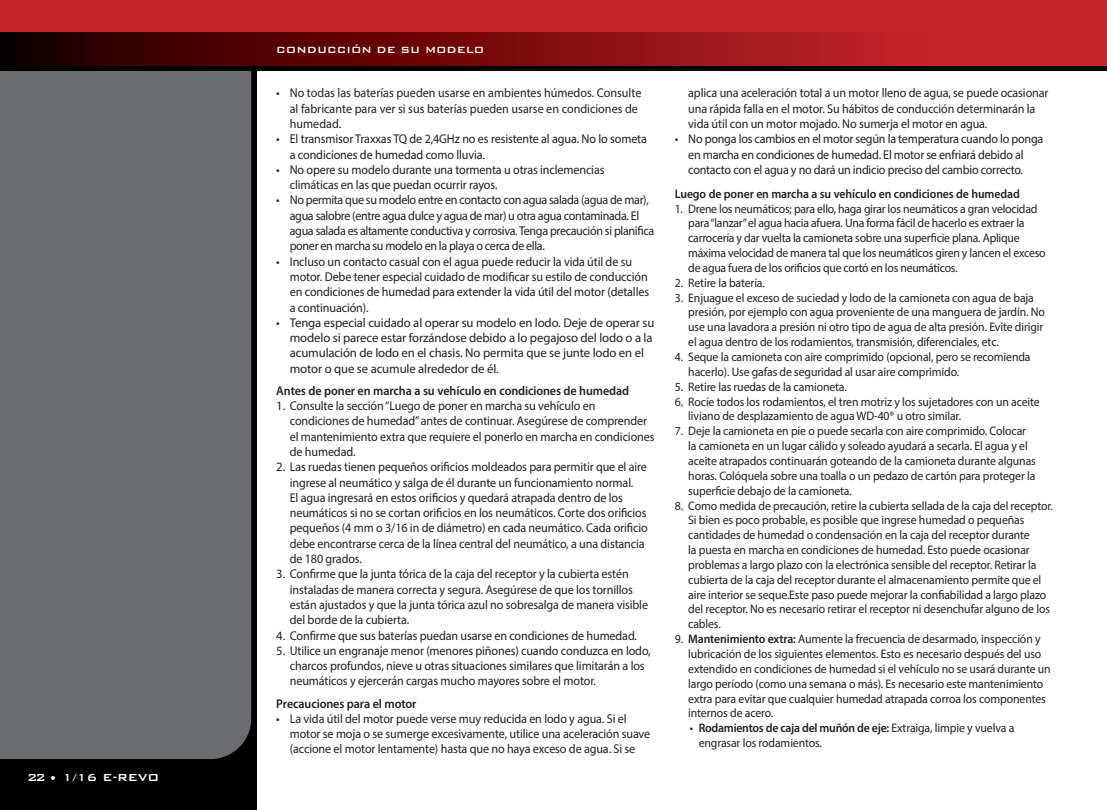
<style>
.page{position:relative;width:1107px;height:810px;background:#fff}
.page>*{position:absolute;margin:0;border:0;box-sizing:border-box;transform-origin:0 0}
.t1{font:500 13.5px "Bank Gothic BT";color:#fff}
.t2{font:12.75px/15.3px "Myriad Pro";letter-spacing:-.01em;color:#231f20}
.t3{font:12.75px/15.3px "Myriad Pro";letter-spacing:-.03em;color:#231f20}
.t4{font:12.75px/15.3px "Myriad Pro";letter-spacing:-.01em;color:#231f20;scale:.95 1}
.t5{font:600 12.75px "Myriad Pro";letter-spacing:-.01em;color:#231f20;scale:.95 1}
.t6{font:12.3px/14.9px "Myriad Pro";letter-spacing:-.01em;color:#231f20;scale:.95 1}
.t7{font:600 12.3px "Myriad Pro";letter-spacing:-.01em;color:#231f20;scale:.95 1}
.t8{font:500 12px "Bank Gothic BT";color:#fff}
.s1{font-weight:600}
</style>
<div class="page">
<div style="left:0;top:13px;width:256px;height:797px;background:#000"></div>
<div style="left:0;top:71px;width:251px;height:688px;background:#6c6d70"></div>
<div style="left:0;top:0;width:1107px;height:70px;background:#000"></div>
<div style="left:0;top:0;width:1107px;height:51px;background:#c8242b"></div>
<svg style="left:0;top:32px;width:1107px;height:34px;background:#7f0f12"></svg>
<p class="t1" style="left:27px;top:770px;width:134px">22 • 1/16 E-REVO</p>
<p class="t8" style="left:276px;top:44px;width:210px">CONDUCCIÓN DE SU MODELO</p>
<p class="t2" style="left:290px;top:85px;width:353px;text-indent:-14px">• No todas las baterías pueden usarse en ambientes húmedos. Consulte al fabricante para ver si sus baterías pueden usarse en condiciones de humedad.</p>
<p class="t2" style="left:290px;top:131px;width:359px;text-indent:-14px">• El transmisor Traxxas TQ de 2,4GHz no es resistente al agua. No lo someta a condiciones de humedad como lluvia.</p>
<p class="t2" style="left:290px;top:162px;width:316px;text-indent:-14px">• No opere su modelo durante una tormenta u otras inclemencias climáticas en las que puedan ocurrir rayos.</p>
<p class="t3" style="left:290px;top:192px;width:366px;text-indent:-14px">• No permita que su modelo entre en contacto con agua salada (agua de mar), agua salobre (entre agua dulce y agua de mar) u otra agua contaminada. El agua salada es altamente conductiva y corrosiva. Tenga precaución si planifica poner en marcha su modelo en la playa o cerca de ella.</p>
<p class="t2" style="left:290px;top:253px;width:361px;text-indent:-14px">• Incluso un contacto casual con el agua puede reducir la vida útil de su motor. Debe tener especial cuidado de modificar su estilo de conducción en condiciones de humedad para extender la vida útil del motor (detalles a continuación).</p>
<p class="t2" style="left:290px;top:315px;width:366px;text-indent:-14px">• Tenga especial cuidado al operar su modelo en lodo. Deje de operar su modelo si parece estar forzándose debido a lo pegajoso del lodo o a la acumulación de lodo en el chasis. No permita que se junte lodo en el motor o que se acumule alrededor de él.</p>
<p class="t5" style="left:276px;top:382px;width:373px">Antes de poner en marcha a su vehículo en condiciones de humedad</p>
<p class="t2" style="left:290px;top:398px;width:366px;text-indent:-14px">1. Consulte la sección “Luego de poner en marcha su vehículo en condiciones de humedad” antes de continuar. Asegúrese de comprender el mantenimiento extra que requiere el ponerlo en marcha en condiciones de humedad.</p>
<p class="t2" style="left:290px;top:459px;width:359px;text-indent:-14px">2. Las ruedas tienen pequeños orificios moldeados para permitir que el aire ingrese al neumático y salga de él durante un funcionamiento normal.<br>El agua ingresará en estos orificios y quedará atrapada dentro de los neumáticos si no se cortan orificios en los neumáticos. Corte dos orificios pequeños (4 mm o 3/16 in de diámetro) en cada neumático. Cada orificio debe encontrarse cerca de la línea central del neumático, a una distancia de 180 grados.</p>
<p class="t2" style="left:290px;top:566px;width:360px;text-indent:-14px">3. Confirme que la junta tórica de la caja del receptor y la cubierta estén instaladas de manera correcta y segura. Asegúrese de que los tornillos están ajustados y que la junta tórica azul no sobresalga de manera visible del borde de la cubierta.</p>
<p class="t2" style="left:276px;top:627px;width:362px">4. Confirme que sus baterías puedan usarse en condiciones de humedad.</p>
<p class="t2" style="left:290px;top:643px;width:362px;text-indent:-14px">5. Utilice un engranaje menor (menores piñones) cuando conduzca en lodo, charcos profundos, nieve u otras situaciones similares que limitarán a los neumáticos y ejercerán cargas mucho mayores sobre el motor.</p>
<p class="t5" style="left:276px;top:695px;width:149px">Precauciones para el motor</p>
<p class="t2" style="left:290px;top:711px;width:362px;text-indent:-14px">• La vida útil del motor puede verse muy reducida en lodo y agua. Si el motor se moja o se sumerge excesivamente, utilice una aceleración suave (accione el motor lentamente) hasta que no haya exceso de agua. Si se</p>
<p class="t4" style="left:688px;top:85px;width:381px">aplica una aceleración total a un motor lleno de agua, se puede ocasionar una rápida falla en el motor. Su hábitos de conducción determinarán la vida útil con un motor mojado. No sumerja el motor en agua.</p>
<p class="t2" style="left:675px;top:131px;width:370px;text-align:center">• No ponga los cambios en el motor según la temperatura cuando lo ponga en marcha en condiciones de humedad. El motor se enfriará debido al contacto con el agua y no dará un indicio preciso del cambio correcto.</p>
<p class="t7" style="left:675px;top:186px;width:365px">Luego de poner en marcha a su vehículo en condiciones de humedad</p>
<p class="t6" style="left:688px;top:201px;width:378px;text-indent:-14px">1. Drene los neumáticos; para ello, haga girar los neumáticos a gran velocidad para “lanzar” el agua hacia afuera. Una forma fácil de hacerlo es extraer la carrocería y dar vuelta la camioneta sobre una superficie plana. Aplique máxima velocidad de manera tal que los neumáticos giren y lancen el exceso de agua fuera de los orificios que cortó en los neumáticos.</p>
<p class="t6" style="left:675px;top:275px;width:96px">2. Retire la batería.</p>
<p class="t6" style="left:688px;top:290px;width:377px;text-indent:-14px">3. Enjuague el exceso de suciedad y lodo de la camioneta con agua de baja presión, por ejemplo con agua proveniente de una manguera de jardín. No use una lavadora a presión ni otro tipo de agua de alta presión. Evite dirigir el agua dentro de los rodamientos, transmisión, diferenciales, etc.</p>
<p class="t6" style="left:688px;top:349px;width:362px;text-indent:-14px">4. Seque la camioneta con aire comprimido (opcional, pero se recomienda hacerlo). Use gafas de seguridad al usar aire comprimido.</p>
<p class="t6" style="left:675px;top:379px;width:183px">5. Retire las ruedas de la camioneta.</p>
<p class="t6" style="left:688px;top:394px;width:372px;text-indent:-14px">6. Rocíe todos los rodamientos, el tren motriz y los sujetadores con un aceite liviano de desplazamiento de agua WD-40® u otro similar.</p>
<p class="t6" style="left:688px;top:424px;width:367px;text-indent:-14px">7. Deje la camioneta en pie o puede secarla con aire comprimido. Colocar la camioneta en un lugar cálido y soleado ayudará a secarla. El agua y el aceite atrapados continuarán goteando de la camioneta durante algunas horas. Colóquela sobre una toalla o un pedazo de cartón para proteger la superficie debajo de la camioneta.</p>
<p class="t6" style="left:688px;top:498px;width:385px;text-indent:-14px">8. Como medida de precaución, retire la cubierta sellada de la caja del receptor.<br>Si bien es poco probable, es posible que ingrese humedad o pequeñas cantidades de humedad o condensación en la caja del receptor durante<br>la puesta en marcha en condiciones de humedad. Esto puede ocasionar problemas a largo plazo con la electrónica sensible del receptor. Retirar la cubierta de la caja del receptor durante el almacenamiento permite que el aire interior se seque.Este paso puede mejorar la confiabilidad a largo plazo del receptor. No es necesario retirar el receptor ni desenchufar alguno de los cables.</p>
<p class="t6" style="left:688px;top:631px;width:383px;text-indent:-14px">9. <span class="s1">Mantenimiento extra:</span> Aumente la frecuencia de desarmado, inspección y lubricación de los siguientes elementos. Esto es necesario después del uso extendido en condiciones de humedad si el vehículo no se usará durante un largo período (como una semana o más). Es necesario este mantenimiento extra para evitar que cualquier humedad atrapada corroa los componentes internos de acero.</p>
<p class="t6" style="left:699px;top:721px;width:334px;text-indent:-9px">• <span class="s1">Rodamientos de caja del muñón de eje:</span> Extraiga, limpie y vuelva a engrasar los rodamientos.</p>
</div>
